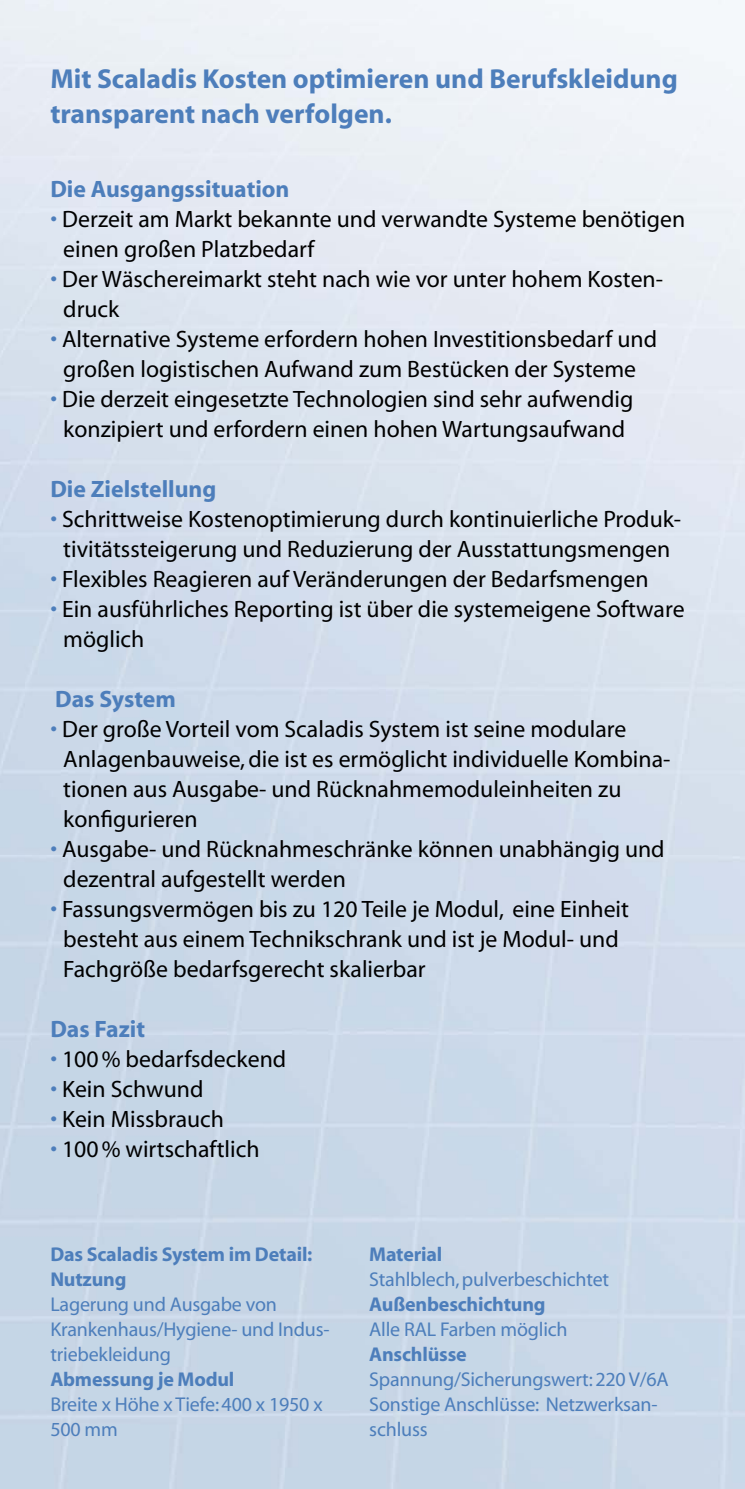
<style>
.page{position:relative;width:745px;height:1489px;background:#fff}
.page>*{position:absolute;margin:0;border:0;box-sizing:border-box;transform-origin:0 0}
.t1{font:700 27.5px/35px "Myriad";color:#4d7ebb}
.t2{font:23.75px/30px "Myriad";color:#000}
.t3{font:700 23.75px "Myriad";color:#4d7ebb}
.t4{font:20px/25px "Myriad";letter-spacing:-.01em;color:#4d7ebb}
.t5{font:700 20px/25px "Myriad";letter-spacing:-.01em;color:#4d7ebb}
.s1{color:#4d7ebb}
</style>
<div class="page">
<p class="t1" style="left:50px;top:62px;width:628px">Mit Scaladis Kosten optimieren und Berufskleidung transparent nach verfolgen.</p>
<p class="t3" style="left:50px;top:176px;width:240px">Die Ausgangssituation</p>
<p class="t2" style="left:63px;top:204px;width:623px;text-indent:-13px"><span class="s1">•</span> Derzeit am Markt bekannte und verwandte Systeme benötigen einen großen Platzbedarf</p>
<p class="t2" style="left:63px;top:264px;width:601px;text-indent:-13px"><span class="s1">•</span> Der Wäschereimarkt steht nach wie vor unter hohem Kosten&shy;druck</p>
<p class="t2" style="left:50px;top:324px;width:607px;text-align:center"><span class="s1">•</span> Alternative Systeme erfordern hohen Investitionsbedarf und großen logistischen Aufwand zum Bestücken der Systeme</p>
<p class="t2" style="left:50px;top:384px;width:584px;text-align:center"><span class="s1">•</span> Die derzeit eingesetzte Technologien sind sehr aufwendig konzipiert und erfordern einen hohen Wartungsaufwand</p>
<p class="t3" style="left:50px;top:476px;width:167px">Die Zielstellung</p>
<p class="t2" style="left:50px;top:504px;width:632px;text-align:center"><span class="s1">•</span> Schrittweise Kostenoptimierung durch kontinuierliche Produk&shy;tivitätssteigerung und Reduzierung der Ausstattungsmengen</p>
<p class="t2" style="left:50px;top:564px;width:599px"><span class="s1">•</span> Flexibles Reagieren auf Veränderungen der Bedarfsmengen</p>
<p class="t2" style="left:63px;top:594px;width:622px;text-indent:-13px"><span class="s1">•</span> Ein ausführliches Reporting ist über die systemeigene Software möglich</p>
<p class="t3" style="left:55px;top:686px;width:122px">Das System</p>
<p class="t2" style="left:63px;top:714px;width:608px;text-indent:-13px"><span class="s1">•</span> Der große Vorteil vom Scaladis System ist seine modulare Anlagenbauweise, die ist es ermöglicht individuelle Kombina&shy;tionen aus Ausgabe- und Rücknahmemoduleinheiten zu konfigurieren</p>
<p class="t2" style="left:63px;top:834px;width:602px;text-indent:-13px"><span class="s1">•</span> Ausgabe- und Rücknahmeschränke können unabhängig und dezentral aufgestellt werden</p>
<p class="t2" style="left:63px;top:894px;width:567px;text-indent:-13px"><span class="s1">•</span> Fassungsvermögen bis zu 120 Teile je Modul, eine Einheit besteht aus einem Technikschrank und ist je Modul- und<br>Fachgröße bedarfsgerecht skalierbar</p>
<p class="t3" style="left:50px;top:1016px;width:96px">Das Fazit</p>
<p class="t2" style="left:50px;top:1044px;width:237px"><span class="s1">•</span> 100% bedarfsdeckend</p>
<p class="t2" style="left:50px;top:1074px;width:154px"><span class="s1">•</span> Kein Schwund</p>
<p class="t2" style="left:50px;top:1104px;width:175px"><span class="s1">•</span> Kein Missbrauch</p>
<p class="t2" style="left:50px;top:1134px;width:210px"><span class="s1">•</span> 100% wirtschaftlich</p>
<p class="t5" style="left:50px;top:1242px;width:263px">Das Scaladis System im Detail:<br>Nutzung</p>
<p class="t4" style="left:50px;top:1292px;width:280px">Lagerung und Ausgabe von<br>Krankenhaus/Hygiene- und Indus&shy;triebekleidung</p>
<p class="t5" style="left:50px;top:1367px;width:185px">Abmessung je Modul</p>
<p class="t4" style="left:50px;top:1392px;width:273px">Breite x Höhe x Tiefe: 400 x 1950 x<br>500 mm</p>
<p class="t5" style="left:369px;top:1242px;width:74px">Material</p>
<p class="t4" style="left:369px;top:1267px;width:241px">Stahlblech, pulverbeschichtet</p>
<p class="t5" style="left:369px;top:1292px;width:178px">Außenbeschichtung</p>
<p class="t4" style="left:369px;top:1317px;width:200px">Alle RAL Farben möglich</p>
<p class="t5" style="left:369px;top:1342px;width:99px">Anschlüsse</p>
<p class="t4" style="left:369px;top:1367px;width:301px">Spannung/Sicherungswert: 220 V/6A<br>Sonstige Anschlüsse: Netzwerksan&shy;schluss</p>
</div>
